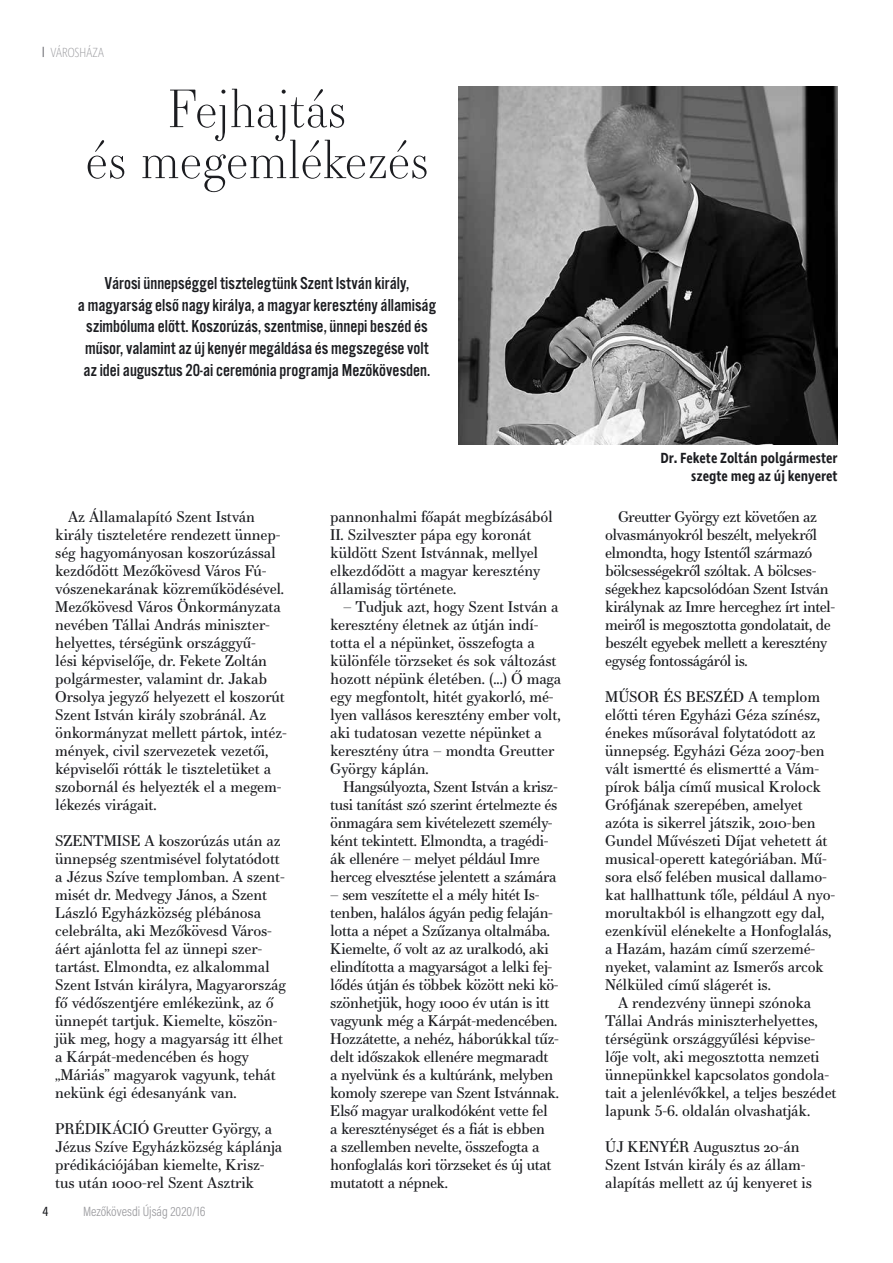
<style>
.page{position:relative;width:893px;height:1263px;background:#fff}
.page>*{position:absolute;margin:0;border:0;box-sizing:border-box;transform-origin:0 0}
.t1{font:300 51px/51px "Essonnes Display";color:#1b1c20;text-align:center}
.t2{font:18px/21.6px "Alternate Got No 3 D";color:#1b1c20;text-align:center}
.t3{font:15px/18px "Essonnes Text";letter-spacing:-.01em;color:#1b1c20}
.t4{font:15px/18px "Essonnes Text";letter-spacing:-.03em;color:#1b1c20}
.t5{font:600 15px/18px "Ingra Cd";color:#1b1c20;text-align:right}
.t6{font:300 13.5px "Acumin Pro Cond";color:#98989c}
.t7{font:200 13.5px "Ingra Cd";letter-spacing:-.03em;color:#98989c}
.t8{font:500 13.5px "Acumin Pro Cond";color:#1b1c20}
</style>
<div class="page">
<img style="left:459px;top:86px;width:379px;height:359px">
<p class="t7" style="left:50px;top:44px;width:56px">VÁROSHÁZA</p>
<h1 class="t1" style="left:85px;top:81px;width:345px">Fejhajtás<br>és megemlékezés</h1>
<p class="t2" style="left:78px;top:273px;width:360px">Városi ünnepséggel tisztelegtünk Szent István király,<br>a magyarság első nagy királya, a magyar keresztény államiság szimbóluma előtt. Koszorúzás, szentmise, ünnepi beszéd és műsor, valamint az új kenyér megáldása és megszegése volt az idei augusztus 20-ai ceremónia programja Mezőkövesden.</p>
<p class="t3" style="left:55px;top:507px;width:233px;text-indent:13px">Az Államalapító Szent István király tiszteletére rendezett ünnep&shy;ség hagyományosan koszorúzással kezdődött Mezőkövesd Város Fú&shy;vószenekarának közreműködésével.<br>Mezőkövesd Város Önkormányzata nevében Tállai András miniszter&shy;helyettes, térségünk országgyű-<br>lési képviselője, dr. Fekete Zoltán polgármester, valamint dr. Jakab Orsolya jegyző helyezett el koszorút Szent István király szobránál. Az önkormányzat mellett pártok, intéz&shy;mények, civil szervezetek vezetői, képviselői rótták le tiszteletüket a szobornál és helyezték el a megem&shy;lékezés virágait.</p>
<p class="t3" style="left:55px;top:831px;width:232px">SZENTMISE A koszorúzás után az ünnepség szentmisével folytatódott a Jézus Szíve templomban. A szent&shy;misét dr. Medvegy János, a Szent László Egyházközség plébánosa celebrálta, aki Mezőkövesd Város&shy;áért ajánlotta fel az ünnepi szer&shy;tartást. Elmondta, ez alkalommal Szent István királyra, Magyarország fő védőszentjére emlékezünk, az ő ünnepét tartjuk. Kiemelte, köszön&shy;jük meg, hogy a magyarság itt élhet a Kárpát-medencében és hogy „Máriás” magyarok vagyunk, tehát nekünk égi édesanyánk van.</p>
<p class="t3" style="left:55px;top:1119px;width:228px">PRÉDIKÁCIÓ Greutter György, a Jézus Szíve Egyházközség káplánja prédikációjában kiemelte, Krisz&shy;tus után 1000-rel Szent Asztrik</p>
<p class="t8" style="left:43px;top:1202px;width:7px">4</p>
<p class="t6" style="left:83px;top:1202px;width:124px">Mezőkövesdi Újság 2020/16</p>
<p class="t3" style="left:330px;top:507px;width:224px">pannonhalmi főapát megbízásából<br>II. Szilveszter pápa egy koronát küldött Szent Istvánnak, mellyel elkezdődött a magyar keresztény államiság története.</p>
<p class="t3" style="left:330px;top:597px;width:233px;text-indent:13px">– Tudjuk azt, hogy Szent István a keresztény életnek az útján indí&shy;totta el a népünket, összefogta a különféle törzseket és sok változást hozott népünk életében. (...) Ő maga egy megfontolt, hitét gyakorló, mé&shy;lyen vallásos keresztény ember volt, aki tudatosan vezette népünket a keresztény útra – mondta Greutter György káplán.</p>
<p class="t3" style="left:330px;top:777px;width:229px;text-indent:13px">Hangsúlyozta, Szent István a krisz&shy;tusi tanítást szó szerint értelmezte és önmagára sem kivételezett személy&shy;ként tekintett. Elmondta, a tragédi&shy;ák ellenére – melyet például Imre herceg elvesztése jelentett a számára</p>
<p class="t3" style="left:330px;top:885px;width:230px">– sem veszítette el a mély hitét Is&shy;tenben, halálos ágyán pedig felaján&shy;lotta a népet a Szűzanya oltalmába.<br>Kiemelte, ő volt az az uralkodó, aki elindította a magyarságot a lelki fej&shy;lődés útján és többek között neki kö&shy;szönhetjük, hogy 1000 év után is itt vagyunk még a Kárpát-medencében.<br>Hozzátette, a nehéz, háborúkkal tűz&shy;delt időszakok ellenére megmaradt a nyelvünk és a kultúránk, melyben komoly szerepe van Szent Istvánnak.<br>Első magyar uralkodóként vette fel<br>a kereszténységet és a fiát is ebben<br>a szellemben nevelte, összefogta a honfoglalás kori törzseket és új utat mutatott a népnek.</p>
<p class="t5" style="left:661px;top:450px;width:179px">Dr. Fekete Zoltán polgármester szegte meg az új kenyeret</p>
<p class="t4" style="left:605px;top:507px;width:231px;text-indent:13px">Greutter György ezt követően az olvasmányokról beszélt, melyekről elmondta, hogy Istentől származó bölcsességekről szóltak. A bölcses&shy;ségekhez kapcsolódóan Szent István királynak az Imre herceghez írt intel&shy;meiről is megosztotta gondolatait, de beszélt egyebek mellett a keresztény egység fontosságáról is.</p>
<p class="t3" style="left:605px;top:687px;width:216px">MŰSOR ÉS BESZÉD A templom</p>
<p class="t3" style="left:605px;top:705px;width:217px">előtti téren Egyházi Géza színész,</p>
<p class="t3" style="left:605px;top:723px;width:212px">énekes műsorával folytatódott az</p>
<p class="t3" style="left:605px;top:741px;width:221px">ünnepség. Egyházi Géza 2007-ben</p>
<p class="t3" style="left:605px;top:759px;width:215px">vált ismertté és elismertté a Vám-</p>
<p class="t3" style="left:605px;top:777px;width:217px">pírok bálja című musical Krolock</p>
<p class="t3" style="left:605px;top:795px;width:199px">Grófjának szerepében, amelyet</p>
<p class="t3" style="left:605px;top:813px;width:212px">azóta is sikerrel játszik, 2010-ben</p>
<p class="t3" style="left:605px;top:831px;width:224px">Gundel Művészeti Díjat vehetett át</p>
<p class="t3" style="left:605px;top:849px;width:223px">musical-operett kategóriában. Mű-</p>
<p class="t3" style="left:605px;top:867px;width:223px">sora első felében musical dallamo-</p>
<p class="t3" style="left:605px;top:885px;width:231px">kat hallhattunk tőle, például A nyo-</p>
<p class="t3" style="left:605px;top:903px;width:221px">morultakból is elhangzott egy dal,</p>
<p class="t3" style="left:605px;top:921px;width:228px">ezenkívül elénekelte a Honfoglalás,</p>
<p class="t3" style="left:605px;top:939px;width:212px">a Hazám, hazám című szerzemé-</p>
<p class="t3" style="left:605px;top:957px;width:220px">nyeket, valamint az Ismerős arcok</p>
<p class="t3" style="left:605px;top:975px;width:167px">Nélküled című slágerét is.</p>
<p class="t3" style="left:618px;top:993px;width:195px">A rendezvény ünnepi szónoka</p>
<p class="t3" style="left:605px;top:1011px;width:214px">Tállai András miniszterhelyettes,</p>
<p class="t3" style="left:605px;top:1029px;width:212px">térségünk országgyűlési képvise-</p>
<p class="t3" style="left:605px;top:1047px;width:216px">lője volt, aki megosztotta nemzeti</p>
<p class="t3" style="left:605px;top:1065px;width:226px">ünnepünkkel kapcsolatos gondola-</p>
<p class="t3" style="left:605px;top:1083px;width:233px">tait a jelenlévőkkel, a teljes beszédet</p>
<p class="t3" style="left:605px;top:1101px;width:207px">lapunk 5-6. oldalán olvashatják.</p>
<p class="t3" style="left:605px;top:1137px;width:208px">ÚJ KENYÉR Augusztus 20-án<br>Szent István király és az állam&shy;alapítás mellett az új kenyeret is</p>
</div>
